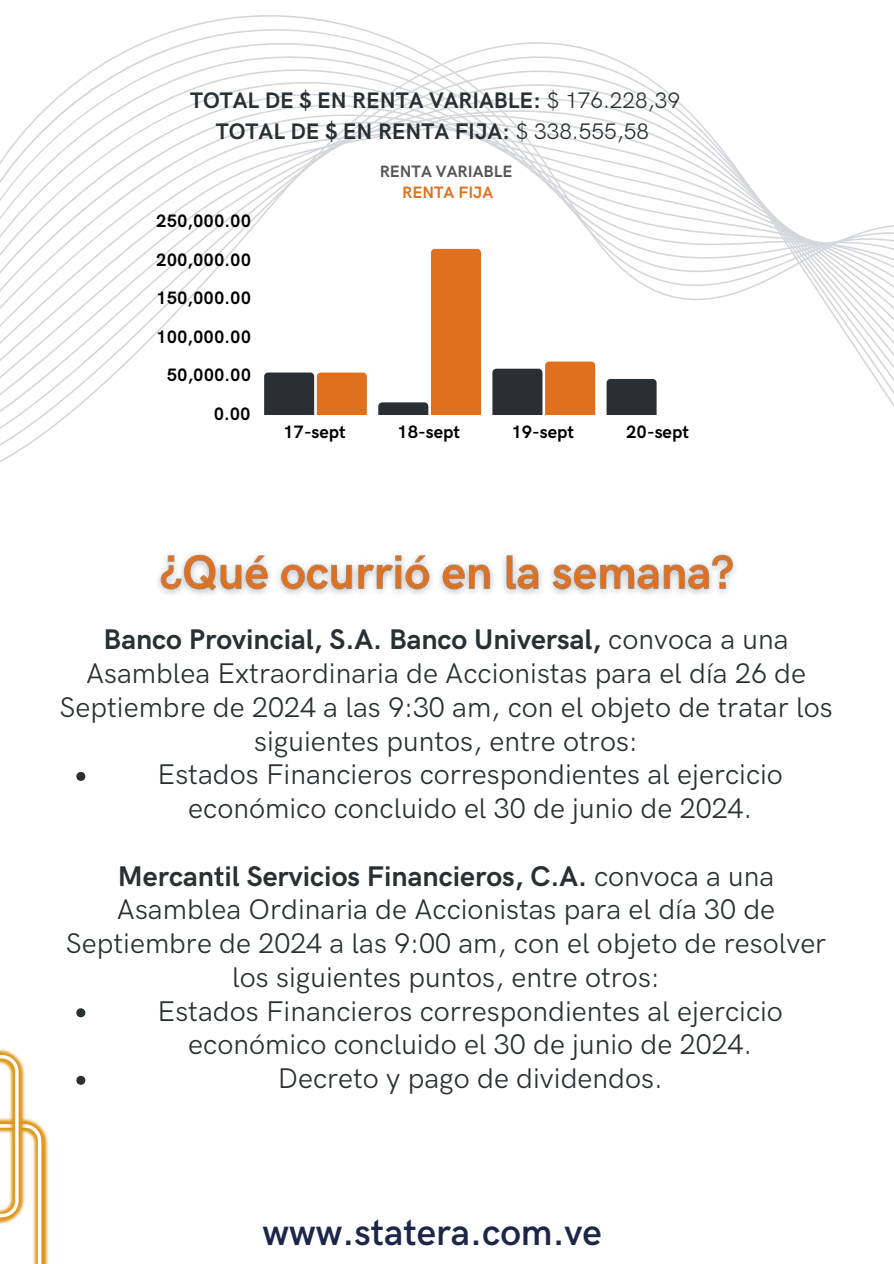
<style>
.page{position:relative;width:894px;height:1264px;background:#fff}
.page>*{position:absolute;margin:0;border:0;box-sizing:border-box;transform-origin:0 0}
.t1{font:600 37.5px "HK Grotesk";color:#1c2649}
.t2{font:28.5px "HK Grotesk Pro";color:#292f33}
.t3{font:700 28.5px "HK Grotesk Pro";color:#292f33}
.t4{font:700 22.5px/30.8px "HK Grotesk Pro";color:#292f33;text-align:center}
.t5{font:700 18px "HK Grotesk Pro";color:#000}
.t6{font:700 16.5px "HK Grotesk Pro";color:#545454}
.t7{font:700 16.5px "HK Grotesk Pro";color:#e0701d}
.s1{font-weight:400}
</style>
<div class="page">
<svg style="left:0;top:32px;width:893px;height:430px"></svg>
<img style="left:41px;top:1125px;width:8px;height:138px">
<img style="left:0;top:1049px;width:14px;height:5px">
<svg style="left:0;top:1054px;width:41px;height:209px"></svg>
<svg style="left:264px;top:372px;width:103px;height:42px;background:#895731"></svg>
<svg style="left:378px;top:249px;width:103px;height:165px"></svg>
<svg style="left:492px;top:361px;width:103px;height:53px;background:#97643e"></svg>
<div style="left:606px;top:379px;width:50px;height:35px;background:#292f33"></div>
<img style="left:158px;top:552px;width:578px;height:43px">
<svg style="left:76px;top:772px;width:9px;height:9px"></svg>
<svg style="left:76px;top:1008px;width:9px;height:9px"></svg>
<svg style="left:76px;top:1075px;width:9px;height:9px"></svg>
<p class="t4" style="left:190px;top:86px;width:491px">TOTAL DE $ EN RENTA VARIABLE: <span class="s1">$ 176.228,39<br></span>TOTAL DE $ EN RENTA FIJA: <span class="s1">$ 338.555,58</span></p>
<p class="t5" style="left:156px;top:211px;width:96px">250,000.00</p>
<p class="t5" style="left:156px;top:249px;width:96px">200,000.00</p>
<p class="t5" style="left:156px;top:288px;width:96px">150,000.00</p>
<p class="t5" style="left:156px;top:326px;width:96px">100,000.00</p>
<p class="t5" style="left:167px;top:365px;width:86px">50,000.00</p>
<p class="t5" style="left:214px;top:403px;width:38px">0.00</p>
<p class="t6" style="left:379px;top:162px;width:134px">RENTA VARIABLE</p>
<p class="t7" style="left:402px;top:183px;width:93px">RENTA FIJA</p>
<p class="t5" style="left:283px;top:421px;width:64px">17-sept</p>
<p class="t5" style="left:397px;top:421px;width:64px">18-sept</p>
<p class="t5" style="left:511px;top:421px;width:64px">19-sept</p>
<p class="t5" style="left:626px;top:421px;width:64px">20-sept</p>
<p class="t3" style="left:104px;top:623px;width:686px">Banco Provincial, S.A. Banco Universal, <span class="s1">convoca a una</span></p>
<p class="t2" style="left:86px;top:657px;width:721px">Asamblea Extraordinaria de Accionistas para el día 26 de</p>
<p class="t2" style="left:59px;top:691px;width:774px">Septiembre de 2024 a las 9:30 am, con el objeto de tratar los</p>
<p class="t2" style="left:254px;top:725px;width:385px">siguientes puntos, entre otros:</p>
<p class="t2" style="left:158px;top:758px;width:626px">Estados Financieros correspondientes al ejercicio</p>
<p class="t2" style="left:188px;top:792px;width:565px">económico concluido el 30 de junio de 2024.</p>
<p class="t3" style="left:118px;top:860px;width:657px">Mercantil Servicios Financieros, C.A. <span class="s1">convoca a una</span></p>
<p class="t2" style="left:117px;top:893px;width:659px">Asamblea Ordinaria de Accionistas para el día 30 de</p>
<p class="t2" style="left:66px;top:927px;width:761px">Septiembre de 2024 a las 9:00 am, con el objeto de resolver</p>
<p class="t2" style="left:232px;top:961px;width:429px">los siguientes puntos, entre otros:</p>
<p class="t2" style="left:158px;top:995px;width:626px">Estados Financieros correspondientes al ejercicio</p>
<p class="t2" style="left:188px;top:1028px;width:565px">económico concluido el 30 de junio de 2024.</p>
<p class="t2" style="left:278px;top:1062px;width:386px">Decreto y pago de dividendos.</p>
<h1 class="t1" style="left:262px;top:1211px;width:341px">www.statera.com.ve</h1>
</div>
